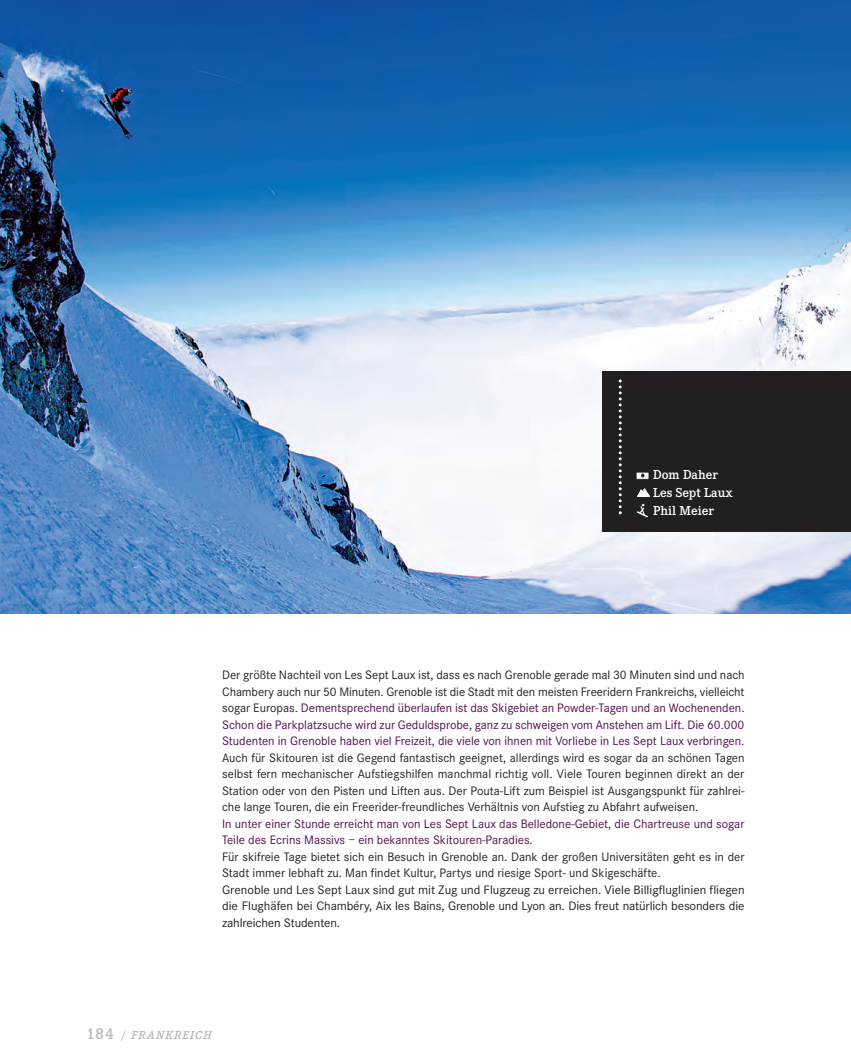
<style>
.page{position:relative;width:851px;height:1063px;background:#fff}
.page>*{position:absolute;margin:0;border:0;box-sizing:border-box;transform-origin:0 0}
.t1{font:600 13.5px/17.7px "Corporate E";color:#fff}
.t2{font:12.75px/16.5px "Corporate S";color:#231f20}
.t3{font:italic 600 12px "Corporate E";letter-spacing:.1em;color:#b6b7bb}
.s1{color:#530d4d}
.s2{font-style:normal;font-size:16.5px}
.s3{font-style:normal}
</style>
<div class="page">
<img style="left:0;top:0;width:850px;height:613px">
<div style="left:602px;top:371px;width:248px;height:161px;background:#231f20"></div>
<svg style="left:618px;top:379px;width:3px;height:135px"></svg>
<div style="left:635px;top:472px;width:14px;height:8px;border:2px solid #231f20"></div>
<svg style="left:639px;top:472px;width:5px;height:5px"></svg>
<svg style="left:637px;top:488px;width:13px;height:9px"></svg>
<svg style="left:636px;top:504px;width:12px;height:14px"></svg>
<p class="t1" style="left:653px;top:465px;width:81px">Dom Daher<br>Les Sept Laux<br>Phil Meier</p>
<p class="t2" style="left:222px;top:666px;width:524px">Der größte Nachteil von Les Sept Laux ist, dass es nach Grenoble gerade mal 30 Minuten sind und nach Chambery auch nur 50 Minuten. Grenoble ist die Stadt mit den meisten Freeridern Frankreichs, vielleicht sogar Europas. <span class="s1">Dementsprechend überlaufen ist das Skigebiet an Powder-Tagen und an Wochenenden.<br>Schon die Parkplatzsuche wird zur Geduldsprobe, ganz zu schweigen vom Anstehen am Lift. Die 60.000<br>Studenten in Grenoble haben viel Freizeit, die viele von ihnen mit Vorliebe in Les Sept Laux verbringen.<br></span>Auch für Skitouren ist die Gegend fantastisch geeignet, allerdings wird es sogar da an schönen Tagen selbst fern mechanischer Aufstiegshilfen manchmal richtig voll. Viele Touren beginnen direkt an der Station oder von den Pisten und Liften aus. Der Pouta-Lift zum Beispiel ist Ausgangspunkt für zahlrei&shy;che lange Touren, die ein Freerider-freundliches Verhältnis von Aufstieg zu Abfahrt aufweisen.<br><span class="s1">In unter einer Stunde erreicht man von Les Sept Laux das Belledone-Gebiet, die Chartreuse und sogar Teile des Ecrins Massivs – ein bekanntes Skitouren-Paradies.<br></span>Für skifreie Tage bietet sich ein Besuch in Grenoble an. Dank der großen Universitäten geht es in der Stadt immer lebhaft zu. Man findet Kultur, Partys und riesige Sport- und Skigeschäfte.<br>Grenoble und Les Sept Laux sind gut mit Zug und Flugzeug zu erreichen. Viele Billigfluglinien fliegen die Flughäfen bei Chambéry, Aix les Bains, Grenoble und Lyon an. Dies freut natürlich besonders die zahlreichen Studenten.</p>
<p class="t3" style="left:87px;top:1028px;width:127px"><span class="s2">184</span> <span class="s3">/</span> FRANKREICH</p>
</div>
